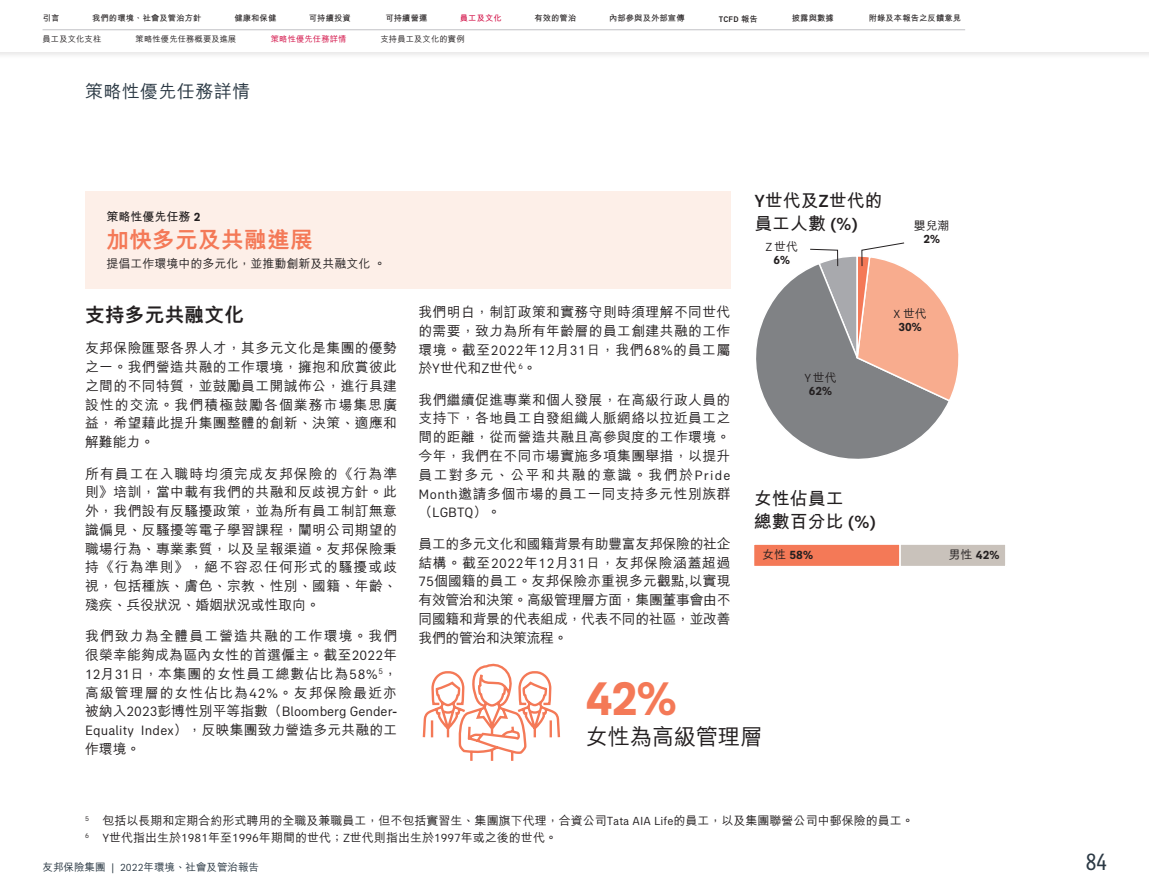
<style>
.page{position:relative;width:1149px;height:893px;background:#fff}
.page>*{position:absolute;margin:0;border:0;box-sizing:border-box;transform-origin:0 0}
.Quote-Large{font:700 48px "AIA Everest";color:#f47957}
.t1{font:condensed 24px "AIA Everest";color:#2b3944}
.Heading-0_1mmSpaceAf{font:800 22.5px "M Hei HK";letter-spacing:.02em;color:#f47957}
.Highlight-Text_13pt{font:500 22.5px "M Hei HK";letter-spacing:-.02em;color:#231f20}
.Heading-1{font:800 19.5px "M Hei HK";letter-spacing:.02em;color:#231f20}
.t2{font:700 18px/22.5px "M Hei HK";color:#231f20}
.Page-Title-Cont-INTR{font:500 18px "M Hei HK";letter-spacing:.02em;color:#2b3944}
.t3{font:700 17.85px/22.4px "M Hei HK";color:#231f20}
.Bodytext{font:500 13.8px/18.8px "M Hei HK";letter-spacing:.03em;color:#231f20;text-align:justify}
.Footnote{font:500 12px "M Hei HK";color:#231f20}
.Priority-Description{font:500 12px "M Hei HK";color:#231f20}
.t4{font:700 12px "AIA Everest";color:#231f20}
.Priority-Number{font:700 12px "M Hei HK";color:#231f20}
.t5{font:700 11.85px/12.6px "AIA Everest";color:#231f20;text-align:center}
.t6{font:500 11.85px/12.6px "M Hei HK";color:#231f20;text-align:center}
.t7{font:500 10.5px "M Hei HK";color:#2b3944}
.t8{font:700 8.25px "M Hei HK";letter-spacing:.02em;color:#231f20}
.t9{font:500 8.25px "M Hei HK";letter-spacing:.02em;color:#231f20}
.t10{font:500 8.25px "M Hei HK";letter-spacing:.02em;color:#d20d44}
.t11{font:500 8.25px "AIA Everest";color:#231f20}
.t12{font:700 8.25px "M Hei HK";letter-spacing:.02em;color:#d20d44}
.s1{font-family:"M Hei HK";font-weight:700}
.s2{font-family:"AIA Everest"}
.s3{font-family:"AIA Everest";font-weight:400}
.s4{font-family:"AIA Everest";font-weight:500}
.s5{font-family:"AIA Everest";font-weight:700}
.s6{font-weight:400}
.s7{font-family:"M Hei HK";font-weight:500}
</style>
<div class="page">
<svg style="left:756px;top:269px;width:192px;height:190px"></svg>
<svg style="left:809px;top:242px;width:150px;height:161px"></svg>
<div style="left:899px;top:544px;width:106px;height:23px;background:#c9c2bb"></div>
<div style="left:898px;top:543px;width:108px;height:24px;border:2px solid #fff"></div>
<div style="left:753px;top:544px;width:146px;height:23px;background:#f47957"></div>
<div style="left:752px;top:543px;width:148px;height:24px;border:2px solid #fff"></div>
<div style="left:85px;top:191px;width:645px;height:98px;background:#fdefe8"></div>
<svg style="left:422px;top:663px;width:139px;height:98px"></svg>
<div style="left:0;top:0;width:1148px;height:60px;background:#f6f6f6"></div>
<div style="left:0;top:0;width:1148px;height:52px;background:#fff"></div>
<hr style="left:43px;top:30px;width:921px;height:1px;background:#c1c1c6">
<p class="t8" style="left:43px;top:12px;width:18px">引言</p>
<p class="t8" style="left:92px;top:12px;width:111px">我們的環境、社會及管治方針</p>
<p class="t8" style="left:234px;top:12px;width:43px">健康和保健</p>
<p class="t8" style="left:309px;top:12px;width:43px">可持續投資</p>
<p class="t8" style="left:385px;top:12px;width:43px">可持續營運</p>
<p class="t12" style="left:460px;top:12px;width:43px">員工及文化</p>
<p class="t8" style="left:534px;top:12px;width:43px">有效的管治</p>
<p class="t8" style="left:609px;top:12px;width:77px">內部參與及外部宣傳</p>
<p class="t11" style="left:718px;top:14px;width:41px">TCFD <span class="s1">報告</span></p>
<p class="t8" style="left:791px;top:12px;width:43px">披露與數據</p>
<p class="t8" style="left:868px;top:12px;width:94px">附錄及本報吿之反饋意見</p>
<p class="t10" style="left:271px;top:33px;width:77px">策略性優先任務詳情</p>
<p class="t9" style="left:43px;top:33px;width:60px">員工及文化支柱</p>
<p class="t9" style="left:136px;top:33px;width:102px">策略性優先任務概要及進展</p>
<p class="t9" style="left:380px;top:33px;width:85px">支持員工及文化的實例</p>
<p class="Page-Title-Cont-INTR" style="left:85px;top:78px;width:166px">策略性優先任務詳情</p>
<p class="Priority-Number" style="left:106px;top:208px;width:96px">策略性優先任務 <span class="s2">2</span></p>
<p class="Heading-0_1mmSpaceAf" style="left:106px;top:224px;width:208px">加快多元及共融進展</p>
<p class="Priority-Description" style="left:106px;top:255px;width:281px">提倡工作環境中的多元化，並推動創新及共融文化 。</p>
<p class="Heading-1" style="left:85px;top:301px;width:160px">支持多元共融文化</p>
<p class="Bodytext" style="left:85px;top:338px;width:313px">友邦保險匯聚各界人才，其多元文化是集團的優勢之一。我們營造共融的工作環境，擁抱和欣賞彼此之間的不同特質，並鼓勵員工開誠佈公，進行具建設性的交流。我們積極鼓勵各個業務市場集思廣益，希望藉此提升集團整體的創新、決策、適應和解難能力。</p>
<p class="Bodytext" style="left:85px;top:463px;width:313px">所有員工在入職時均須完成友邦保險的《行為準則》培訓，當中載有我們的共融和反歧視方針。此外，我們設有反騷擾政策，並為所有員工制訂無意識偏見、反騷擾等電子學習課程，闡明公司期望的職場行為、專業素質，以及呈報渠道。友邦保險秉持《行為準則》，絕不容忍任何形式的騷擾或歧視，包括種族、膚色、宗教、性別、國籍、年齡、殘疾、兵役狀況、婚姻狀況或性取向。</p>
<p class="Bodytext" style="left:85px;top:626px;width:313px">我們致力為全體員工營造共融的工作環境。我們很榮幸能夠成為區內女性的首選僱主。截至<span class="s3">2022</span>年<span class="s3">12</span>月<span class="s3">31</span>日，本集團的女性員工總數佔比為<span class="s3">58%</span><sup>5</sup>，高級管理層的女性佔比為<span class="s3">42%</span>。友邦保險最近亦被納入<span class="s3">2023</span>彭博性別平等指數（<span class="s3">Bloomberg Gender</span>-<span class="s3">Equality Index</span>），反映集團致力營造多元共融的工作環境。</p>
<p class="Bodytext" style="left:418px;top:302px;width:313px">我們明白，制訂政策和實務守則時須理解不同世代的需要，致力為所有年齡層的員工創建共融的工作環境。截至<span class="s3">2022</span>年<span class="s3">12</span>月<span class="s3">31</span>日，我們<span class="s3">68%</span>的員工屬於<span class="s3">Y</span>世代和<span class="s3">Z</span>世代 <sup>6</sup>。</p>
<p class="Bodytext" style="left:418px;top:389px;width:313px">我們繼續促進專業和個人發展，在高級行政人員的支持下，各地員工自發組織人脈網絡以拉近員工之間的距離，從而營造共融且高參與度的工作環境。今年，我們在不同市場實施多項集團舉措，以提升員工對多元、公平和共融的意識。我們於<span class="s3">Pride Month</span>邀請多個市場的員工一同支持多元性別族群（<span class="s3">LGBTQ</span>）。</p>
<p class="Bodytext" style="left:418px;top:533px;width:313px">員工的多元文化和國籍背景有助豐富友邦保險的社企結構。截至<span class="s3">2022</span>年<span class="s3">12</span>月<span class="s3">31</span>日，友邦保險涵蓋超過<span class="s3">75</span>個國籍的員工。友邦保險亦重視多元觀點,以實現有效管治和決策。高級管理層方面，集團董事會由不同國籍和背景的代表組成，代表不同的社區，並改善我們的管治和決策流程。</p>
<p class="t3" style="left:754px;top:188px;width:129px"><span class="s4">Y</span>世代及<span class="s4">Z</span>世代的員工人數 <span class="s4">(%)</span></p>
<p class="t6" style="left:765px;top:240px;width:34px"><span class="s3">Z</span> 世代<br><span class="s5">6%</span></p>
<p class="t6" style="left:913px;top:219px;width:37px">嬰兒潮<br><span class="s5">2%</span></p>
<p class="t5" style="left:804px;top:372px;width:34px"><span class="s6">Y</span> <span class="s7">世代<br></span>62%</p>
<p class="t5" style="left:893px;top:308px;width:35px"><span class="s6">X</span> <span class="s7">世代<br></span>30%</p>
<p class="t2" style="left:753px;top:486px;width:124px">女性佔員工<br>總數百分比 <span class="s4">(%)</span></p>
<p class="t4" style="left:762px;top:548px;width:52px"><span class="s7">女性</span> 58%</p>
<p class="t4" style="left:948px;top:548px;width:52px"><span class="s7">男性</span> 42%</p>
<p class="Quote-Large" style="left:585px;top:671px;width:93px">42%</p>
<p class="Highlight-Text_13pt" style="left:585px;top:720px;width:178px">女性為高級管理層</p>
<p class="Footnote" style="left:85px;top:812px;width:829px"><sup>5</sup> 包括以長期和定期合約形式聘用的全職及兼職員工，但不包括實習生、集團旗下代理，合資公司<span class="s3">Tata AIA Life</span>的員工，以及集團聯營公司中郵保險的員工。</p>
<p class="Footnote" style="left:85px;top:829px;width:473px"><sup>6</sup> <span class="s3">Y</span>世代指出生於<span class="s3">1981</span>年至<span class="s3">1996</span>年期間的世代；<span class="s3">Z</span>世代則指出生於<span class="s3">1997</span>年或之後的世代。</p>
<p class="t7" style="left:43px;top:859px;width:218px">友邦保險集團 | <span class="s3">2022</span>年環境、社會及管治報告</p>
<h2 class="t1" style="left:1085px;top:849px;width:22px">84</h2>
</div>
